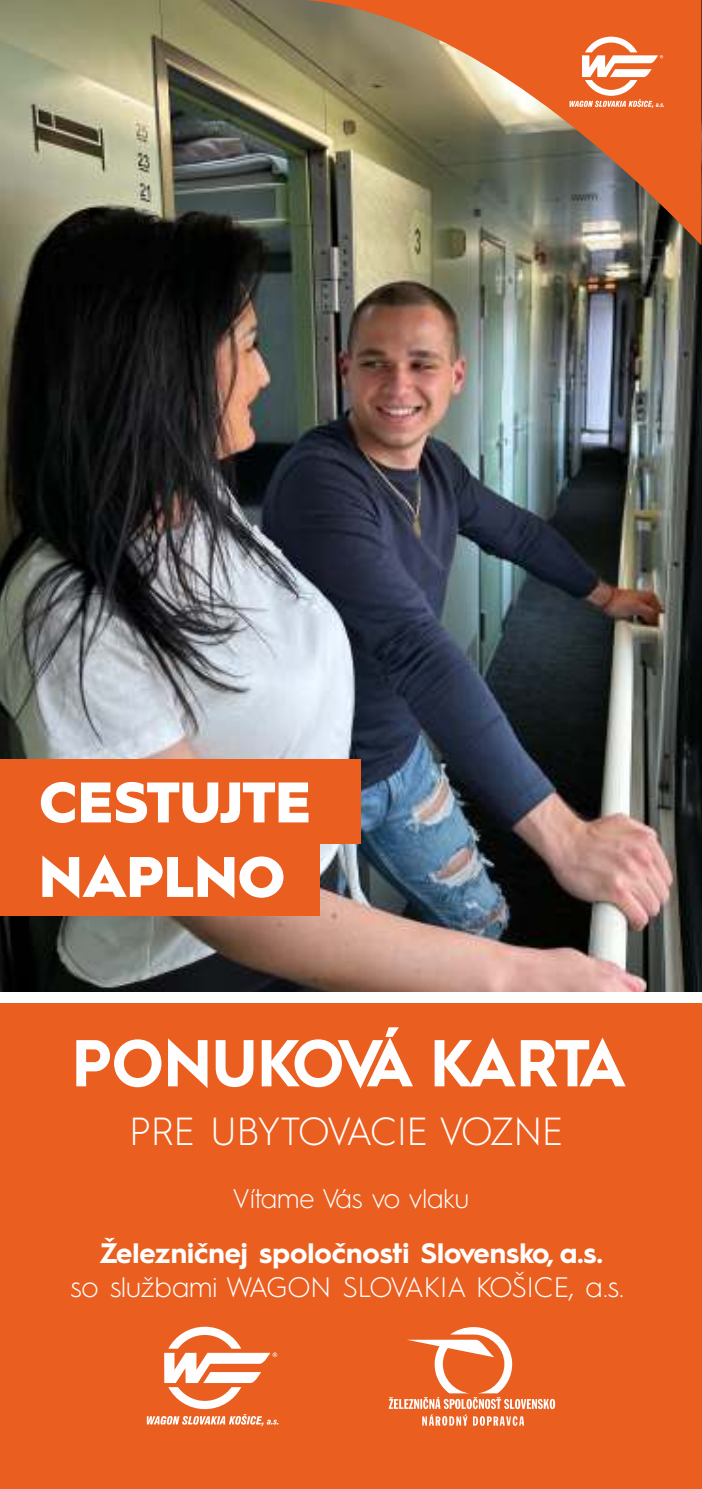
<style>
.page{position:relative;width:702px;height:1489px;background:#fff}
.page>*{position:absolute;margin:0;border:0;box-sizing:border-box;transform-origin:0 0}
.t1{font:700 66.25px "Hurme Geometric Sans 1";letter-spacing:-.055em;color:#fefefe;scale:.96 1}
.t2{font:900 57.25px/74.5px "Hurme Geometric Sans 1";color:#fefefe}
.t3{font:300 39.25px "Hurme Geometric Sans 1";color:#fefefe}
.t4{font:700 28.25px "Hurme Geometric Sans 1";color:#fefefe}
.t5{font:300 28.25px "Hurme Geometric Sans 1";color:#fefefe}
.t6{font:300 27px "Hurme Geometric Sans 1";color:#fefefe}
</style>
<div class="page">
<img style="left:0;top:0;width:702px;height:992px">
<svg style="left:305px;top:0;width:396px;height:245px;background:#a67651"></svg>
<svg style="left:569px;top:37px;width:95px;height:71px"></svg>
<div style="left:0;top:759px;width:360px;height:85px;background:#ea5e20"></div>
<div style="left:0;top:831px;width:319px;height:85px;background:#ea5e20"></div>
<div style="left:0;top:992px;width:702px;height:496px;background:#ea5e20"></div>
<svg style="left:389px;top:1327px;width:166px;height:98px"></svg>
<svg style="left:147px;top:1326px;width:131px;height:99px"></svg>
<div style="left:0;top:992px;width:702px;height:10px;background:#fefefe"></div>
<h2 class="t2" style="left:39px;top:769px;width:273px">CESTUJTE<br>NAPLNO</h2>
<h1 class="t1" style="left:72px;top:1035px;width:579px">PONUKOVÁ KARTA</h1>
<h3 class="t3" style="left:130px;top:1114px;width:435px">PRE UBYTOVACIE VOZNE</h3>
<p class="t6" style="left:232px;top:1187px;width:238px">Vítame Vás vo vlaku</p>
<p class="t4" style="left:99px;top:1241px;width:505px">Železničnej spoločnosti Slovensko, a.s.</p>
<p class="t5" style="left:70px;top:1275px;width:555px">so službami WAGON SLOVAKIA KOŠICE, a.s.</p>
</div>
